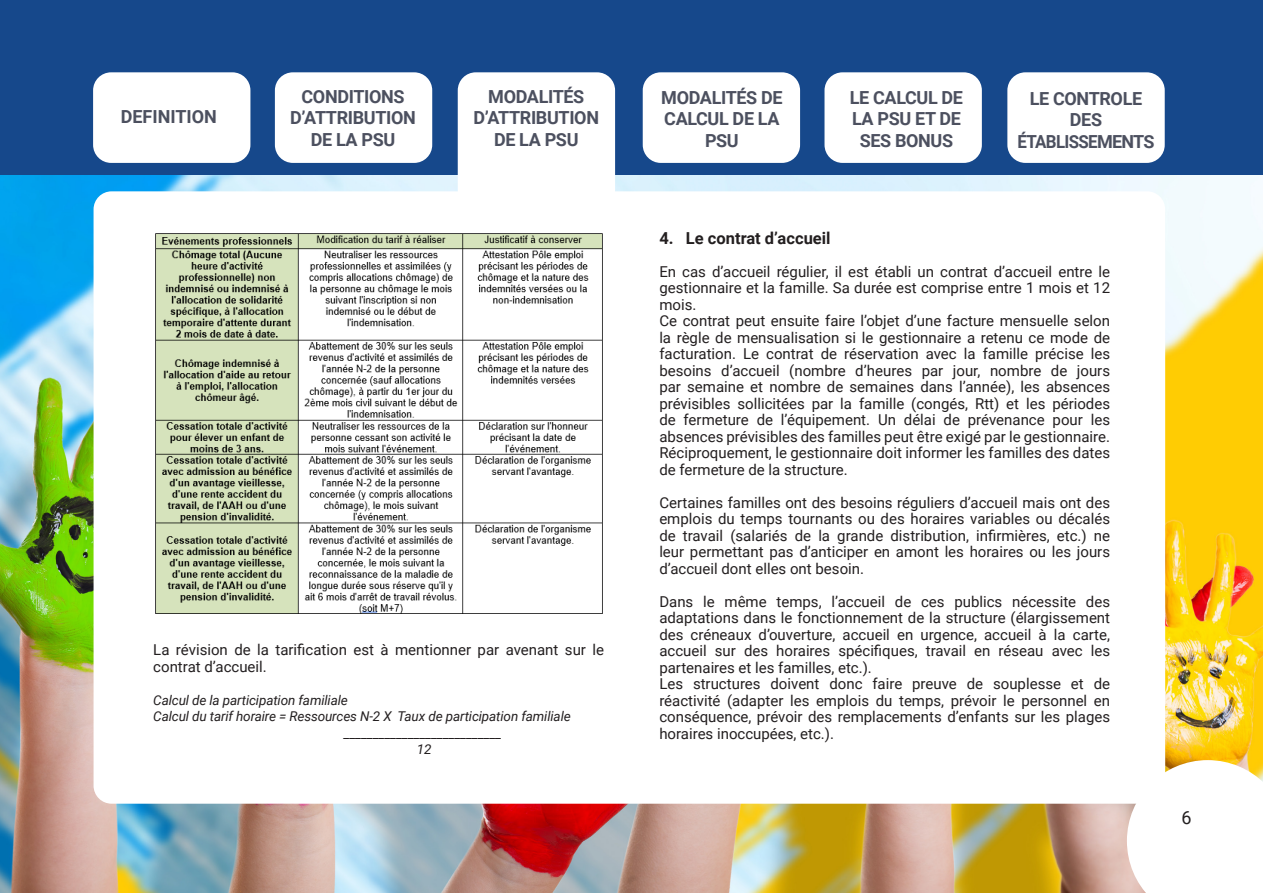
<style>
.page{position:relative;width:1263px;height:893px;background:#fff}
.page>*{position:absolute;margin:0;border:0;box-sizing:border-box;transform-origin:0 0}
.t1{font:700 18px/21.6px "Roboto";letter-spacing:-.02em;color:#4c505f;text-align:center}
.t2{font:700 18px/21.6px "Roboto";letter-spacing:-.04em;color:#4c505f;text-align:center}
.t3{font:700 18px "Roboto";color:#4c505f}
.t4{font:18px "Roboto";color:#231f20}
.t5{font:700 16.5px "Roboto";color:#231f20}
.t6{font:15px/16.5px "Roboto";color:#231f20}
.t7{font:italic 13.5px "Roboto";letter-spacing:-.01em;color:#231f20}
</style>
<div class="page">
<img style="left:0;top:174px;width:1263px;height:719px">
<div style="left:94px;top:191px;width:1071px;height:613px;background:#fff;border-radius:18px"></div>
<div style="left:0;top:0;width:1263px;height:174px;background:#16488b"></div>
<svg style="left:1127px;top:760px;width:136px;height:133px"></svg>
<div style="left:93px;top:72px;width:157px;height:91px;background:#fff;border-radius:18px"></div>
<div style="left:458px;top:72px;width:157px;height:146px;background:#fff;border-radius:18px"></div>
<div style="left:275px;top:72px;width:157px;height:91px;background:#fff;border-radius:18px"></div>
<div style="left:643px;top:72px;width:157px;height:91px;background:#fff;border-radius:18px"></div>
<div style="left:1007px;top:72px;width:158px;height:91px;background:#fff;border-radius:18px"></div>
<div style="left:824px;top:72px;width:158px;height:91px;background:#fff;border-radius:18px"></div>
<img style="left:155px;top:233px;width:448px;height:381px">
<p class="t3" style="left:121px;top:104px;width:98px">DEFINITION</p>
<p class="t1" style="left:290px;top:85px;width:127px">CONDITIONS<br>D’ATTRIBUTION<br>DE LA PSU</p>
<p class="t1" style="left:473px;top:85px;width:127px">MODALITÉS<br>D’ATTRIBUTION<br>DE LA PSU</p>
<p class="t1" style="left:661px;top:86px;width:123px">MODALITÉS DE<br>CALCUL DE LA<br>PSU</p>
<p class="t1" style="left:850px;top:86px;width:115px">LE CALCUL DE<br>LA PSU ET DE<br>SES BONUS</p>
<p class="t2" style="left:1017px;top:87px;width:139px">LE CONTROLE<br>DES<br>ÉTABLISSEMENTS</p>
<p class="t6" style="left:153px;top:641px;width:452px">La révision de la tarification est à mentionner par avenant sur le contrat d’accueil.</p>
<p class="t7" style="left:153px;top:690px;width:196px">Calcul de la participation familiale</p>
<p class="t7" style="left:153px;top:707px;width:419px">Calcul du tarif horaire = Ressources N-2 X Taux de participation familiale</p>
<p class="t7" style="left:344px;top:723px;width:159px">___________________________</p>
<p class="t7" style="left:417px;top:740px;width:16px">12</p>
<p class="t5" style="left:659px;top:226px;width:173px">4. Le contrat d’accueil</p>
<p class="t6" style="left:659px;top:263px;width:452px">En cas d’accueil régulier, il est établi un contrat d’accueil entre le gestionnaire et la famille. Sa durée est comprise entre 1 mois et 12 mois.<br>Ce contrat peut ensuite faire l’objet d’une facture mensuelle selon la règle de mensualisation si le gestionnaire a retenu ce mode de facturation. Le contrat de réservation avec la famille précise les besoins d’accueil (nombre d’heures par jour, nombre de jours par semaine et nombre de semaines dans l’année), les absences prévisibles sollicitées par la famille (congés, Rtt) et les périodes de fermeture de l’équipement. Un délai de prévenance pour les absences prévisibles des familles peut être exigé par le gestionnaire.<br>Réciproquement, le gestionnaire doit informer les familles des dates de fermeture de la structure.</p>
<p class="t6" style="left:659px;top:494px;width:452px;text-align:justify">Certaines familles ont des besoins réguliers d’accueil mais ont des emplois du temps tournants ou des horaires variables ou décalés de travail (salariés de la grande distribution, infirmières, etc.) ne leur permettant pas d’anticiper en amont les horaires ou les jours d’accueil dont elles ont besoin.</p>
<p class="t6" style="left:659px;top:593px;width:452px">Dans le même temps, l’accueil de ces publics nécessite des adaptations dans le fonctionnement de la structure (élargissement des créneaux d’ouverture, accueil en urgence, accueil à la carte, accueil sur des horaires spécifiques, travail en réseau avec les partenaires et les familles, etc.).<br>Les structures doivent donc faire preuve de souplesse et de réactivité (adapter les emplois du temps, prévoir le personnel en conséquence, prévoir des remplacements d’enfants sur les plages horaires inoccupées, etc.).</p>
<p class="t4" style="left:1181px;top:805px;width:12px">6</p>
</div>
